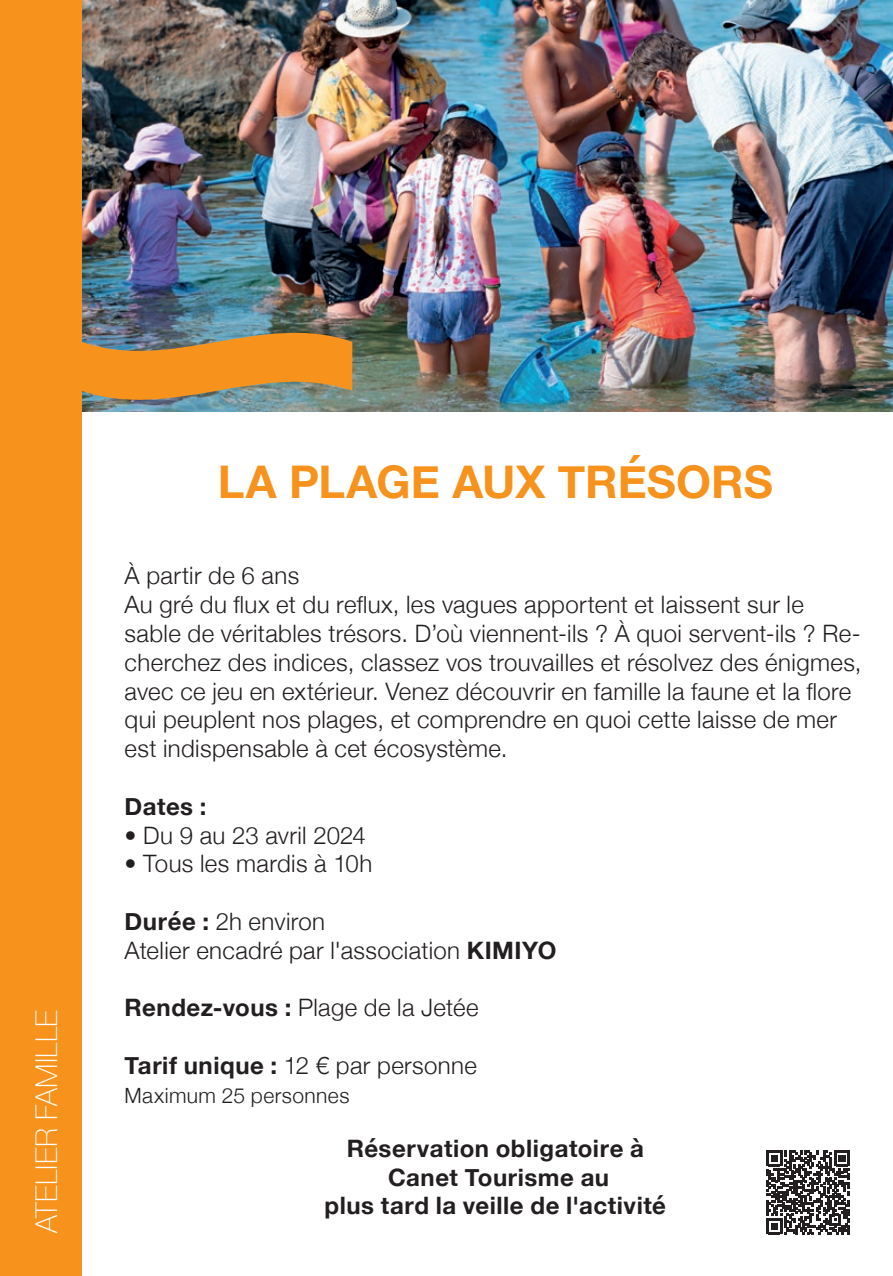
<style>
.page{position:relative;width:893px;height:1276px;background:#fff}
.page>*{position:absolute;margin:0;border:0;box-sizing:border-box;transform-origin:0 0}
.t1{font:700 45px "Helvetica Neue";color:#f7931d}
.t2{font:100 30px "Helvetica Neue";color:#fff}
.t3{font:300 24px/28.8px "Helvetica Neue";letter-spacing:.015em;color:#231f20}
.t4{font:700 24px/28.8px "Helvetica Neue";letter-spacing:.02em;color:#231f20;text-align:center}
.t5{font:300 21px "Helvetica Neue";letter-spacing:.02em;color:#231f20}
.s1{font-weight:700}
</style>
<div class="page">
<img style="left:82px;top:0;width:811px;height:411px">
<img style="left:82px;top:310px;width:270px;height:102px">
<svg style="left:766px;top:1150px;width:84px;height:84px"></svg>
<div style="left:0;top:0;width:82px;height:1276px;background:#f7931d"></div>
<p class="t2" style="left:24px;top:1233px;width:225px;rotate:-90deg">ATELIER FAMILLE</p>
<h1 class="t1" style="left:218px;top:446px;width:557px">LA PLAGE AUX TRÉSORS</h1>
<p class="t3" style="left:125px;top:559px;width:738px">À partir de 6 ans<br>Au gré du flux et du reflux, les vagues apportent et laissent sur le sable de véritables trésors. D’où viennent-ils ? À quoi servent-ils ? Re&shy;cherchez des indices, classez vos trouvailles et résolvez des énigmes, avec ce jeu en extérieur. Venez découvrir en famille la faune et la flore qui peuplent nos plages, et comprendre en quoi cette laisse de mer est indispensable à cet écosystème.</p>
<p class="t4" style="left:125px;top:792px;width:83px">Dates :</p>
<p class="t3" style="left:125px;top:819px;width:243px">• Du 9 au 23 avril 2024</p>
<p class="t3" style="left:125px;top:847px;width:249px">• Tous les mardis à 10h</p>
<p class="t3" style="left:125px;top:905px;width:433px"><span class="s1">Durée :</span> 2h environ<br>Atelier encadré par l'association <span class="s1">KIMIYO</span></p>
<p class="t3" style="left:125px;top:991px;width:355px"><span class="s1">Rendez-vous :</span> Plage de la Jetée</p>
<p class="t3" style="left:125px;top:1049px;width:354px"><span class="s1">Tarif unique :</span> 12 € par personne</p>
<p class="t5" style="left:125px;top:1078px;width:226px">Maximum 25 personnes</p>
<p class="t4" style="left:324px;top:1134px;width:343px">Réservation obligatoire à<br>Canet Tourisme au<br>plus tard la veille de l'activité</p>
</div>
